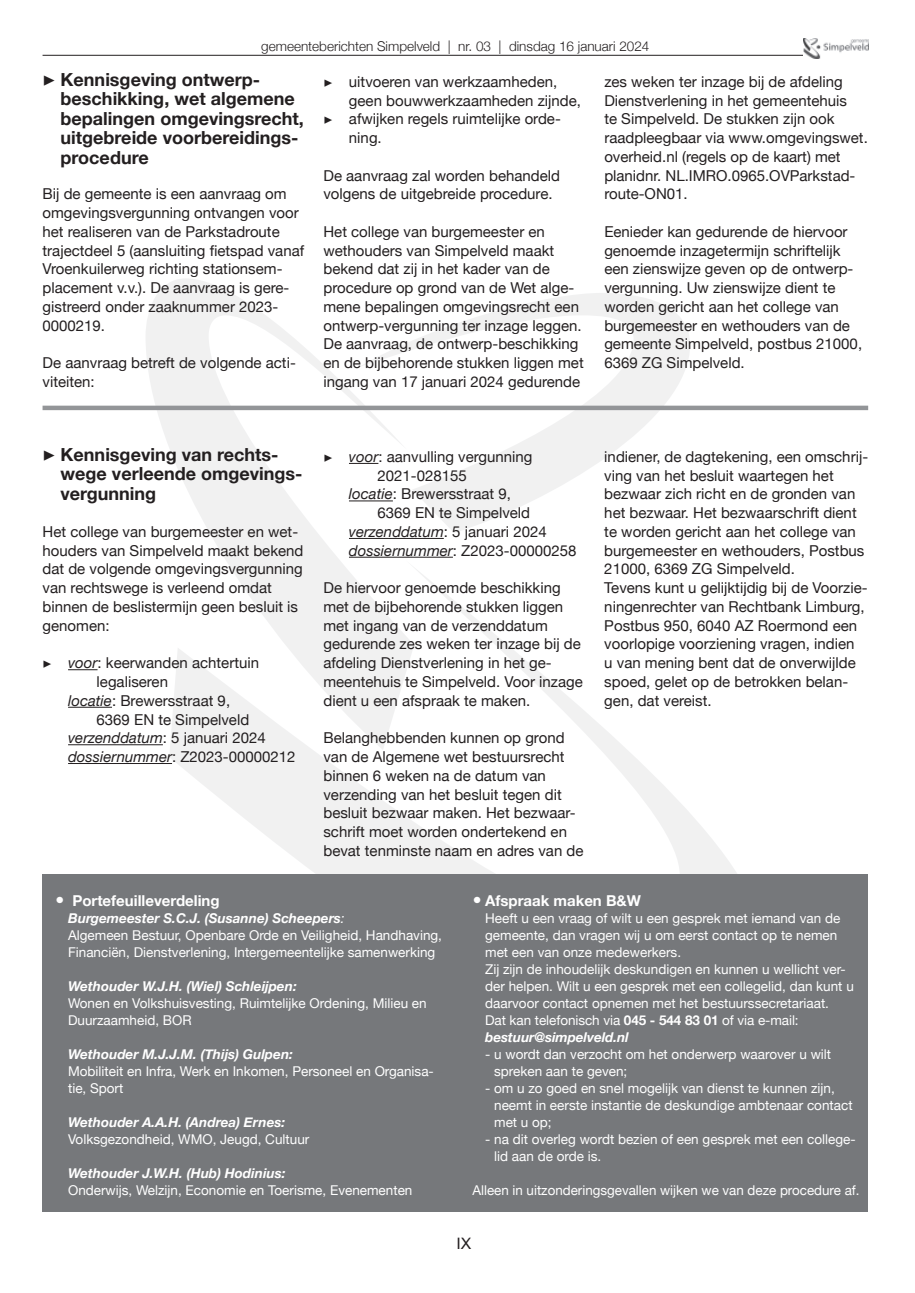
<style>
.page{position:relative;width:915px;height:1293px;background:#fff}
.page>*{position:absolute;margin:0;border:0;box-sizing:border-box;transform-origin:0 0}
.t1{font:700 18px/19.5px "Helvetica Neue";color:#231f20}
.t2{font:15.75px "Arial";color:#231f20}
.t3{font:15px/18.8px "Helvetica Neue";color:#231f20}
.t4{font:700 15px "Helvetica Neue";color:#fff}
.t5{font:13.5px/17px "Helvetica Neue";color:#fff}
.t6{font:italic 700 13.5px "Helvetica Neue";color:#fff}
.t7{font:300 13.5px "Helvetica Neue";color:#231f20}
.s1{font-family:"Kepler Std";font-weight:300;font-size:21px}
.s2{font-family:"Kepler Std";font-weight:300}
.s3{font-style:italic}
.s4{font-weight:400}
.s5{font-weight:700;font-style:italic}
.s6{font-weight:700}
</style>
<div class="page">
<hr style="left:43px;top:55px;width:824px;height:1px;background:#231f20">
<svg style="left:169px;top:569px;width:568px;height:305px"></svg>
<svg style="left:145px;top:279px;width:269px;height:471px"></svg>
<svg style="left:357px;top:293px;width:333px;height:240px"></svg>
<img style="left:803px;top:39px;width:64px;height:20px">
<svg style="left:68px;top:669px;width:29px;height:1px"></svg>
<hr style="left:68px;top:707px;width:44px;height:1px;background:#231f20">
<hr style="left:68px;top:744px;width:95px;height:1px;background:#231f20">
<hr style="left:68px;top:763px;width:104px;height:1px;background:#231f20">
<svg style="left:349px;top:463px;width:29px;height:1px"></svg>
<hr style="left:349px;top:500px;width:44px;height:1px;background:#231f20">
<hr style="left:349px;top:538px;width:94px;height:1px;background:#231f20">
<hr style="left:349px;top:557px;width:104px;height:1px;background:#231f20">
<hr style="left:43px;top:406px;width:824px;height:4px;background:#939598">
<div style="left:43px;top:874px;width:824px;height:338px;background:#76787b"></div>
<p class="t7" style="left:261px;top:36px;width:389px">gemeenteberichten Simpelveld | nr. 03 | dinsdag 16 januari 2024</p>
<p class="t1" style="left:61px;top:70px;width:244px;text-indent:-18px"><span class="s1">▶</span> Kennisgeving ontwerp&shy;beschikking, wet algemene bepalingen omgevingsrecht, uitgebreide voorbereidings&shy;procedure</p>
<p class="t3" style="left:43px;top:185px;width:263px">Bij de gemeente is een aanvraag om omgevingsvergunning ontvangen voor het realiseren van de Parkstadroute trajectdeel 5 (aansluiting fietspad vanaf Vroenkuilerweg richting stationsem&shy;placement v.v.). De aanvraag is gere&shy;gistreerd onder zaaknummer 2023- 0000219.</p>
<p class="t3" style="left:43px;top:354px;width:255px">De aanvraag betreft de volgende acti&shy;viteiten:</p>
<p class="t3" style="left:323px;top:73px;width:235px"><span class="s2">▶</span> uitvoeren van werkzaamheden,</p>
<p class="t3" style="left:349px;top:92px;width:233px">geen bouwwerkzaamheden zijnde,</p>
<p class="t3" style="left:323px;top:110px;width:239px"><span class="s2">▶</span> afwijken regels ruimtelijke orde-</p>
<p class="t3" style="left:349px;top:129px;width:34px">ning.</p>
<p class="t3" style="left:323px;top:167px;width:238px">De aanvraag zal worden behandeld volgens de uitgebreide procedure.</p>
<p class="t3" style="left:323px;top:223px;width:262px">Het college van burgemeester en wethouders van Simpelveld maakt bekend dat zij in het kader van de procedure op grond van de Wet alge&shy;mene bepalingen omgevingsrecht een ontwerp-vergunning ter inzage leggen.<br>De aanvraag, de ontwerp-beschikking en de bijbehorende stukken liggen met ingang van 17 januari 2024 gedurende</p>
<p class="t3" style="left:604px;top:73px;width:265px">zes weken ter inzage bij de afdeling Dienstverlening in het gemeentehuis<br>te Simpelveld. De stukken zijn ook raadpleegbaar via www.omgevingswet. overheid.nl (regels op de kaart) met planidnr. NL.IMRO.0965.OVParkstad&shy;route-ON01.</p>
<p class="t3" style="left:604px;top:223px;width:259px">Eenieder kan gedurende de hiervoor genoemde inzagetermijn schriftelijk een zienswijze geven op de ontwerp&shy;vergunning. Uw zienswijze dient te worden gericht aan het college van burgemeester en wethouders van de gemeente Simpelveld, postbus 21000, 6369 ZG Simpelveld.</p>
<p class="t1" style="left:61px;top:445px;width:243px;text-indent:-18px"><span class="s1">▶</span> Kennisgeving van rechts&shy;wege verleende omgevings&shy;vergunning</p>
<p class="t3" style="left:43px;top:523px;width:262px">Het college van burgemeester en wet&shy;houders van Simpelveld maakt bekend dat de volgende omgevingsvergunning van rechtswege is verleend omdat binnen de beslistermijn geen besluit is genomen:</p>
<p class="t3" style="left:43px;top:654px;width:218px"><span class="s2">▶</span> <span class="s3">voor</span>: keerwanden achtertuin</p>
<p class="t3" style="left:97px;top:673px;width:73px">legaliseren</p>
<p class="t3" style="left:68px;top:692px;width:163px"><span class="s3">locatie</span>: Brewersstraat 9,</p>
<p class="t3" style="left:97px;top:710px;width:154px">6369 EN te Simpelveld</p>
<p class="t3" style="left:68px;top:729px;width:199px"><span class="s3">verzenddatum</span>: 5 januari 2024</p>
<p class="t3" style="left:68px;top:748px;width:229px"><span class="s3">dossiernummer</span>: Z2023-00000212</p>
<p class="t3" style="left:323px;top:448px;width:210px"><span class="s2">▶</span> <span class="s3">voor</span>: aanvulling vergunning</p>
<p class="t3" style="left:377px;top:467px;width:91px">2021-028155</p>
<p class="t3" style="left:349px;top:485px;width:163px"><span class="s3">locatie</span>: Brewersstraat 9,</p>
<p class="t3" style="left:377px;top:504px;width:154px">6369 EN te Simpelveld</p>
<p class="t3" style="left:349px;top:523px;width:199px"><span class="s3">verzenddatum</span>: 5 januari 2024</p>
<p class="t3" style="left:349px;top:542px;width:229px"><span class="s3">dossiernummer</span>: Z2023-00000258</p>
<p class="t3" style="left:323px;top:579px;width:261px">De hiervoor genoemde beschikking met de bijbehorende stukken liggen met ingang van de verzenddatum gedurende zes weken ter inzage bij de afdeling Dienstverlening in het ge&shy;meentehuis te Simpelveld. Voor inzage dient u een afspraak te maken.</p>
<p class="t3" style="left:323px;top:729px;width:261px">Belanghebbenden kunnen op grond van de Algemene wet bestuursrecht binnen 6 weken na de datum van verzending van het besluit tegen dit besluit bezwaar maken. Het bezwaar&shy;schrift moet worden ondertekend en bevat tenminste naam en adres van de</p>
<p class="t3" style="left:604px;top:448px;width:265px">indiener, de dagtekening, een omschrij&shy;ving van het besluit waartegen het bezwaar zich richt en de gronden van het bezwaar. Het bezwaarschrift dient te worden gericht aan het college van burgemeester en wethouders, Postbus 21000, 6369 ZG Simpelveld.<br>Tevens kunt u gelijktijdig bij de Voorzie&shy;ningenrechter van Rechtbank Limburg, Postbus 950, 6040 AZ Roermond een voorlopige voorziening vragen, indien<br>u van mening bent dat de onverwijlde spoed, gelet op de betrokken belan&shy;gen, dat vereist.</p>
<p class="t4" style="left:55px;top:889px;width:166px"><span class="s4">●</span> Portefeuilleverdeling</p>
<p class="t5" style="left:68px;top:910px;width:375px"><span class="s5">Burgemeester S.C.J. (Susanne) Scheepers</span><span class="s3">:<br></span>Algemeen Bestuur, Openbare Orde en Veiligheid, Handhaving,<br>Financiën, Dienstverlening, Intergemeentelijke samenwerking</p>
<p class="t6" style="left:68px;top:975px;width:230px">Wethouder W.J.H. (Wiel) Schleijpen:</p>
<p class="t5" style="left:68px;top:995px;width:360px">Wonen en Volkshuisvesting, Ruimtelijke Ordening, Milieu en<br>Duurzaamheid, BOR</p>
<p class="t6" style="left:68px;top:1043px;width:226px">Wethouder M.J.J.M. (Thijs) Gulpen:</p>
<p class="t5" style="left:68px;top:1063px;width:367px">Mobiliteit en Infra, Werk en Inkomen, Personeel en Organisa&shy;tie, Sport</p>
<p class="t6" style="left:68px;top:1111px;width:218px">Wethouder A.A.H. (Andrea) Ernes:</p>
<p class="t5" style="left:68px;top:1131px;width:243px">Volksgezondheid, WMO, Jeugd, Cultuur</p>
<p class="t6" style="left:68px;top:1162px;width:219px">Wethouder J.W.H. (Hub) Hodinius:</p>
<p class="t5" style="left:68px;top:1182px;width:346px">Onderwijs, Welzijn, Economie en Toerisme, Evenementen</p>
<p class="t4" style="left:472px;top:889px;width:170px"><span class="s4">●</span> Afspraak maken B&amp;W</p>
<p class="t5" style="left:485px;top:910px;width:370px">Heeft u een vraag of wilt u een gesprek met iemand van de gemeente, dan vragen wij u om eerst contact op te nemen met een van onze medewerkers.<br>Zij zijn de inhoudelijk deskundigen en kunnen u wellicht ver&shy;der helpen. Wilt u een gesprek met een collegelid, dan kunt u daarvoor contact opnemen met het bestuurssecretariaat.<br>Dat kan telefonisch via <span class="s6">045 - 544 83 01</span> of via e-mail: <span class="s5">bestuur@simpelveld.nl</span></p>
<p class="t5" style="left:494px;top:1046px;width:338px;text-indent:-9px">- u wordt dan verzocht om het onderwerp waarover u wilt spreken aan te geven;</p>
<p class="t5" style="left:494px;top:1080px;width:360px;text-indent:-9px">- om u zo goed en snel mogelijk van dienst te kunnen zijn, neemt in eerste instantie de deskundige ambtenaar contact met u op;</p>
<p class="t5" style="left:494px;top:1131px;width:363px;text-indent:-9px">- na dit overleg wordt bezien of een gesprek met een college&shy;lid aan de orde is.</p>
<p class="t5" style="left:472px;top:1182px;width:388px">Alleen in uitzonderingsgevallen wijken we van deze procedure af.</p>
<p class="t2" style="left:456px;top:1233px;width:16px">IX</p>
</div>
